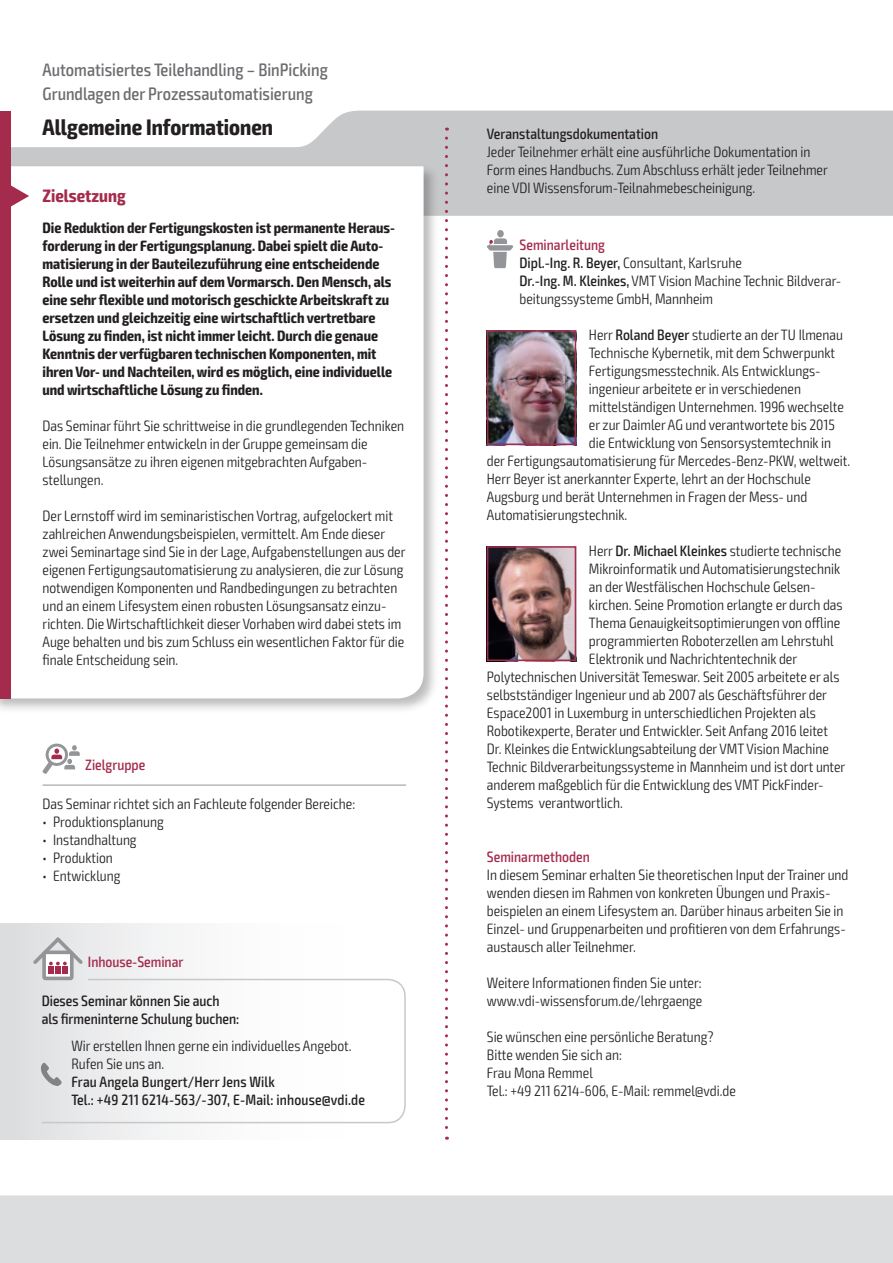
<style>
.page{position:relative;width:893px;height:1263px;background:#fff}
.page>*{position:absolute;margin:0;border:0;box-sizing:border-box;transform-origin:0 0}
.t1{font:700 condensed 22.5px "Exo 2";color:#231f20}
.t2{font:500 condensed 18px/24px "Exo 2";color:#6c6d70}
.t3{font:700 condensed 18px "Exo 2";color:#a52b4c}
.t4{font:300 condensed 15px/18px "Exo 2";color:#231f20}
.t5{font:700 condensed 15px/18px "Exo 2";color:#231f20}
.t6{font:500 condensed 15px/18px "Exo 2";color:#231f20}
.t7{font:500 condensed 15px "Exo 2";color:#a52b4c}
.s1{font-weight:500;color:#a52b4c}
.s2{font-weight:500}
</style>
<div class="page">
<svg style="left:11px;top:111px;width:881px;height:105px;fill:#c7c8ca"></svg>
<div style="left:0;top:163px;width:439px;height:551px;background:#231f20;opacity:.3"></div>
<svg style="left:11px;top:166px;width:413px;height:532px"></svg>
<svg style="left:11px;top:185px;width:18px;height:22px"></svg>
<hr style="left:43px;top:785px;width:363px;height:1px;background:#939598">
<svg style="left:42px;top:743px;width:38px;height:31px"></svg>
<div style="left:0;top:111px;width:11px;height:587px;background:#a52b4c"></div>
<div style="left:497px;top:230px;width:7px;height:7px;background:#939598;border-radius:50%"></div>
<svg style="left:487px;top:238px;width:27px;height:30px"></svg>
<img style="left:490px;top:333px;width:83px;height:109px">
<div style="left:487px;top:330px;width:89px;height:115px;border:2px solid #a52b4c"></div>
<img style="left:490px;top:549px;width:83px;height:109px">
<div style="left:487px;top:546px;width:89px;height:115px;border:2px solid #a52b4c"></div>
<svg style="left:892px;top:111px;width:1px;height:105px"></svg>
<div style="left:0;top:1195px;width:893px;height:68px;background:#dcdddf"></div>
<div style="left:0;top:924px;width:406px;height:216px;background:linear-gradient(to right,#e1e2e4,#fff)"></div>
<svg style="left:44px;top:952px;width:28px;height:26px"></svg>
<div style="left:42px;top:950px;width:32px;height:30px;border:4px solid #939598;border-radius:2px"></div>
<svg style="left:30px;top:934px;width:56px;height:39px"></svg>
<svg style="left:41px;top:978px;width:365px;height:146px"></svg>
<svg style="left:41px;top:1063px;width:21px;height:23px"></svg>
<svg style="left:445px;top:138px;width:3px;height:1002px"></svg>
<p class="t2" style="left:43px;top:58px;width:287px">Automatisiertes Teilehandling – BinPicking<br>Grundlagen der Prozessautomatisierung</p>
<h1 class="t1" style="left:43px;top:113px;width:232px">Allgemeine Informationen</h1>
<p class="t3" style="left:43px;top:185px;width:85px">Zielsetzung</p>
<p class="t5" style="left:43px;top:219px;width:354px">Die Reduktion der Fertigungskosten ist permanente Heraus&shy;forderung in der Fertigungsplanung. Dabei spielt die Auto&shy;matisierung in der Bauteilezuführung eine entscheidende Rolle und ist weiterhin auf dem Vormarsch. Den Mensch, als eine sehr flexible und motorisch geschickte Arbeitskraft zu ersetzen und gleichzeitig eine wirtschaftlich vertretbare Lösung zu finden, ist nicht immer leicht. Durch die genaue Kenntnis der verfügbaren technischen Komponenten, mit ihren Vor- und Nachteilen, wird es möglich, eine individuelle und wirtschaftliche Lösung zu finden.</p>
<p class="t4" style="left:43px;top:417px;width:363px">Das Seminar führt Sie schrittweise in die grundlegenden Techniken ein. Die Teilnehmer entwickeln in der Gruppe gemeinsam die Lösungsansätze zu ihren eigenen mitgebrachten Aufgaben&shy;stellungen.</p>
<p class="t4" style="left:43px;top:507px;width:364px">Der Lernstoff wird im seminaristischen Vortrag, aufgelockert mit zahlreichen Anwendungsbeispielen, vermittelt. Am Ende dieser zwei Seminartage sind Sie in der Lage, Aufgabenstellungen aus der eigenen Fertigungsautomatisierung zu analysieren, die zur Lösung notwendigen Komponenten und Randbedingungen zu betrachten und an einem Lifesystem einen robusten Lösungsansatz einzu&shy;richten. Die Wirtschaftlichkeit dieser Vorhaben wird dabei stets im Auge behalten und bis zum Schluss ein wesentlichen Faktor für die finale Entscheidung sein.</p>
<p class="t7" style="left:85px;top:755px;width:62px">Zielgruppe</p>
<p class="t4" style="left:43px;top:795px;width:314px">Das Seminar richtet sich an Fachleute folgender Bereiche:</p>
<p class="t4" style="left:43px;top:813px;width:123px">• Produktionsplanung</p>
<p class="t4" style="left:43px;top:831px;width:96px">• Instandhaltung</p>
<p class="t4" style="left:43px;top:849px;width:72px">• Produktion</p>
<p class="t4" style="left:43px;top:867px;width:79px">• Entwicklung</p>
<p class="t7" style="left:88px;top:953px;width:97px">Inhouse-Seminar</p>
<p class="t6" style="left:42px;top:992px;width:199px">Dieses Seminar können Sie auch als firmeninterne Schulung buchen:</p>
<p class="t4" style="left:71px;top:1037px;width:281px">Wir erstellen Ihnen gerne ein individuelles Angebot.<br>Rufen Sie uns an.</p>
<p class="t6" style="left:71px;top:1073px;width:295px">Frau Angela Bungert/Herr Jens Wilk<br>Tel.: +49 211 6214-563/-307, E-Mail: inhouse@vdi.de</p>
<p class="t6" style="left:487px;top:125px;width:173px">Veranstaltungsdokumentation</p>
<p class="t4" style="left:487px;top:143px;width:342px">Jeder Teilnehmer erhält eine ausführliche Dokumentation in<br>Form eines Handbuchs. Zum Abschluss erhält jeder Teilnehmer eine VDI Wissensforum-Teilnahmebescheinigung.</p>
<p class="t4" style="left:519px;top:236px;width:323px"><span class="s1">Seminarleitung<br></span><span class="s2">Dipl.-Ing. R. Beyer,</span> Consultant, Karlsruhe<br><span class="s2">Dr.-Ing. M. Kleinkes,</span> VMT Vision Machine Technic Bildverar&shy;beitungssysteme GmbH, Mannheim</p>
<p class="t4" style="left:589px;top:326px;width:255px">Herr <span class="s2">Roland Beyer</span> studierte an der TU Ilmenau</p>
<p class="t4" style="left:589px;top:344px;width:248px">Technische Kybernetik, mit dem Schwerpunkt</p>
<p class="t4" style="left:589px;top:362px;width:231px">Fertigungsmesstechnik. Als Entwicklungs-</p>
<p class="t4" style="left:589px;top:380px;width:214px">ingenieur arbeitete er in verschiedenen</p>
<p class="t4" style="left:589px;top:398px;width:256px">mittelständigen Unternehmen. 1996 wechselte</p>
<p class="t4" style="left:589px;top:416px;width:247px">er zur Daimler AG und verantwortete bis 2015</p>
<p class="t4" style="left:589px;top:434px;width:244px">die Entwicklung von Sensorsystemtechnik in</p>
<p class="t4" style="left:487px;top:452px;width:365px">der Fertigungsautomatisierung für Mercedes-Benz-PKW, weltweit.</p>
<p class="t4" style="left:487px;top:470px;width:326px">Herr Beyer ist anerkannter Experte, lehrt an der Hochschule</p>
<p class="t4" style="left:487px;top:488px;width:322px">Augsburg und berät Unternehmen in Fragen der Mess- und</p>
<p class="t4" style="left:487px;top:506px;width:142px">Automatisierungstechnik.</p>
<p class="t4" style="left:589px;top:542px;width:254px">Herr <span class="s2">Dr. Michael Kleinkes</span> studierte technische</p>
<p class="t4" style="left:589px;top:560px;width:253px">Mikroinformatik und Automatisierungstechnik</p>
<p class="t4" style="left:589px;top:578px;width:226px">an der Westfälischen Hochschule Gelsen-</p>
<p class="t4" style="left:589px;top:596px;width:255px">kirchen. Seine Promotion erlangte er durch das</p>
<p class="t4" style="left:589px;top:614px;width:253px">Thema Genauigkeitsoptimierungen von offline</p>
<p class="t4" style="left:589px;top:632px;width:246px">programmierten Roboterzellen am Lehrstuhl</p>
<p class="t4" style="left:589px;top:650px;width:210px">Elektronik und Nachrichtentechnik der</p>
<p class="t4" style="left:487px;top:668px;width:354px">Polytechnischen Universität Temeswar. Seit 2005 arbeitete er als</p>
<p class="t4" style="left:487px;top:686px;width:342px">selbstständiger Ingenieur und ab 2007 als Geschäftsführer der</p>
<p class="t4" style="left:487px;top:704px;width:330px">Espace2001 in Luxemburg in unterschiedlichen Projekten als</p>
<p class="t4" style="left:487px;top:722px;width:343px">Robotikexperte, Berater und Entwickler. Seit Anfang 2016 leitet</p>
<p class="t4" style="left:487px;top:740px;width:344px">Dr. Kleinkes die Entwicklungsabteilung der VMT Vision Machine</p>
<p class="t4" style="left:487px;top:758px;width:360px">Technic Bildverarbeitungssysteme in Mannheim und ist dort unter</p>
<p class="t4" style="left:487px;top:776px;width:338px">anderem maßgeblich für die Entwicklung des VMT PickFinder-</p>
<p class="t4" style="left:487px;top:794px;width:137px">Systems verantwortlich.</p>
<p class="t7" style="left:487px;top:848px;width:104px">Seminarmethoden</p>
<p class="t4" style="left:487px;top:866px;width:363px">In diesem Seminar erhalten Sie theoretischen Input der Trainer und wenden diesen im Rahmen von konkreten Übungen und Praxis&shy;beispielen an einem Lifesystem an. Darüber hinaus arbeiten Sie in Einzel- und Gruppenarbeiten und profitieren von dem Erfahrungs&shy;austausch aller Teilnehmer.</p>
<p class="t4" style="left:487px;top:974px;width:217px">Weitere Informationen finden Sie unter: www.vdi-wissensforum.de/lehrgaenge</p>
<p class="t4" style="left:487px;top:1028px;width:250px">Sie wünschen eine persönliche Beratung?<br>Bitte wenden Sie sich an:<br>Frau Mona Remmel<br>Tel.: +49 211 6214-606, E-Mail: remmel@vdi.de</p>
</div>
